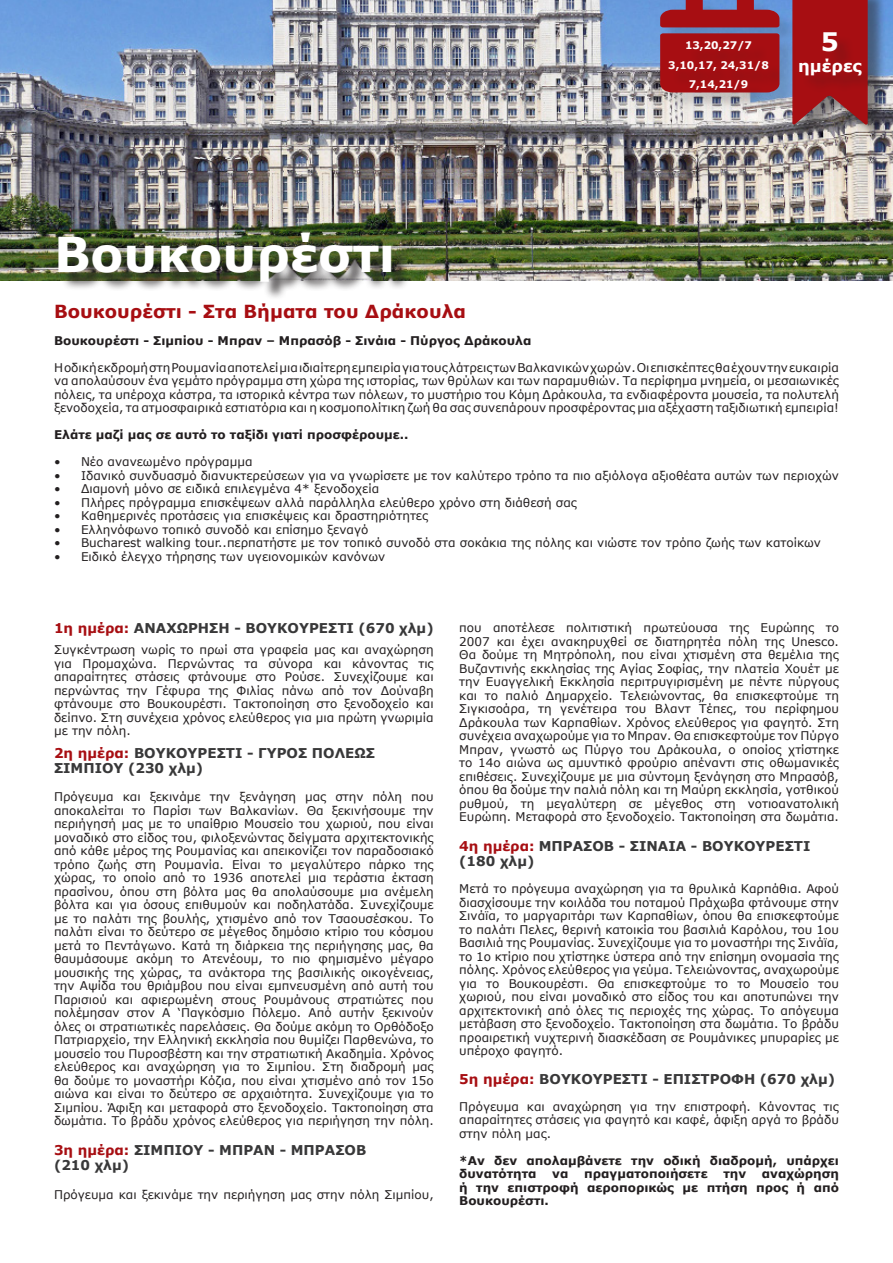
<style>
.page{position:relative;width:893px;height:1263px;background:#fff}
.page>*{position:absolute;margin:0;border:0;box-sizing:border-box;transform-origin:0 0}
.Heading_1{font:700 48px "Verdana";color:#fff}
.Heading_1-2{font:700 25.5px "Verdana";color:#fff}
.Paragraph{font:700 18px "Verdana";color:#a70e12}
.Heading_1-3{font:700 16.5px "Verdana";color:#fff}
.Days{font:700 13.5px/15px "Verdana";color:#383839}
.Paragraph-2{font:700 13.5px/15px "Verdana";color:#383839}
.Paragraph-3{font:12px/13.5px "Verdana";color:#231f20;text-align:justify}
.Days-2{font:12px/13.5px "Verdana";color:#231f20;text-align:justify}
.Paragraph-4{font:700 12px/13.5px "Verdana";color:#231f20}
.Η1{font:700 10.5px "Verdana";color:#fff}
.s1{color:#a70e12}
</style>
<div class="page">
<img style="left:0;top:0;width:893px;height:281px">
<div style="left:795px;top:0;width:92px;height:142px;background:#231f20;opacity:.5"></div>
<svg style="left:792px;top:0;width:76px;height:125px;background:#9b2327"></svg>
<div style="left:802px;top:35px;width:78px;height:59px;background:#231f20;opacity:.25"></div>
<div style="left:662px;top:0;width:135px;height:110px;background:#231f20;opacity:.15"></div>
<svg style="left:660px;top:0;width:119px;height:92px;background:#943246"></svg>
<div style="left:672px;top:44px;width:114px;height:64px;background:#231f20;opacity:.25"></div>
<div style="left:61px;top:235px;width:348px;height:66px;background:#231f20;opacity:.75"></div>
<p class="Heading_1" style="left:54px;top:221px;width:343px">Βουκουρέστι</p>
<p class="Η1" style="left:685px;top:38px;width:69px">13,20,27/7</p>
<p class="Η1" style="left:668px;top:58px;width:102px">3,10,17, 24,31/8</p>
<p class="Η1" style="left:689px;top:77px;width:61px">7,14,21/9</p>
<p class="Heading_1-2" style="left:821px;top:24px;width:20px">5</p>
<p class="Heading_1-3" style="left:798px;top:54px;width:65px">ημέρες</p>
<p class="Paragraph" style="left:54px;top:298px;width:413px">Βουκουρέστι - Στα Βήματα του Δράκουλα</p>
<p class="Paragraph-4" style="left:54px;top:333px;width:479px">Βουκουρέστι - Σιμπίου - Μπραν – Μπρασόβ - Σινάια - Πύργος Δράκουλα</p>
<p class="Paragraph-3" style="left:54px;top:361px;width:786px">Η οδική εκδρομή στη Ρουμανία αποτελεί μια ιδιαίτερη εμπειρία για τους λάτρεις των Βαλκανικών χωρών. Οι επισκέπτες θα έχουν την ευκαιρία να απολαύσουν ένα γεμάτο πρόγραμμα στη χώρα της ιστορίας, των θρύλων και των παραμυθιών. Τα περίφημα μνημεία, οι μεσαιωνικές πόλεις, τα υπέροχα κάστρα, τα ιστορικά κέντρα των πόλεων, το μυστήριο του Κόμη Δράκουλα, τα ενδιαφέροντα μουσεία, τα πολυτελή ξενοδοχεία, τα ατμοσφαιρικά εστιατόρια και η κοσμοπολίτικη ζωή θα σας συνεπάρουν προσφέροντας μια αξέχαστη ταξιδιωτική εμπειρία!</p>
<p class="Paragraph-4" style="left:54px;top:428px;width:356px">Ελάτε μαζί μας σε αυτό το ταξίδι γιατί προσφέρουμε..</p>
<p class="Days-2" style="left:54px;top:455px;width:200px">• Νέο ανανεωμένο πρόγραμμα</p>
<p class="Days-2" style="left:54px;top:469px;width:786px">• Ιδανικό συνδυασμό διανυκτερεύσεων για να γνωρίσετε με τον καλύτερο τρόπο τα πιο αξιόλογα αξιοθέατα αυτών των περιοχών</p>
<p class="Days-2" style="left:54px;top:482px;width:327px">• Διαμονή μόνο σε ειδικά επιλεγμένα 4* ξενοδοχεία</p>
<p class="Days-2" style="left:54px;top:496px;width:525px">• Πλήρες πρόγραμμα επισκέψεων αλλά παράλληλα ελεύθερο χρόνο στη διάθεσή σας</p>
<p class="Days-2" style="left:54px;top:509px;width:376px">• Καθημερινές προτάσεις για επισκέψεις και δραστηριότητες</p>
<p class="Days-2" style="left:54px;top:523px;width:316px">• Ελληνόφωνο τοπικό συνοδό και επίσημο ξεναγό</p>
<p class="Days-2" style="left:54px;top:536px;width:768px">• Bucharest walking tour..περπατήστε με τον τοπικό συνοδό στα σοκάκια της πόλης και νιώστε τον τρόπο ζωής των κατοίκων</p>
<p class="Days-2" style="left:54px;top:550px;width:333px">• Ειδικό έλεγχο τήρησης των υγειονομικών κανόνων</p>
<p class="Days" style="left:54px;top:621px;width:381px"><span class="s1">1η ημέρα:</span> ΑΝΑΧΩΡΗΣΗ - ΒΟΥΚΟΥΡΕΣΤΙ (670 χλμ)</p>
<p class="Paragraph-3" style="left:54px;top:643px;width:381px">Συγκέντρωση νωρίς το πρωί στα γραφεία μας και αναχώρηση για Προμαχώνα. Περνώντας τα σύνορα και κάνοντας τις απαραίτητες στάσεις φτάνουμε στο Ρούσε. Συνεχίζουμε και περνώντας την Γέφυρα της Φιλίας πάνω από τον Δούναβη φτάνουμε στο Βουκουρέστι. Τακτοποίηση στο ξενοδοχείο και δείπνο. Στη συνέχεια χρόνος ελεύθερος για μια πρώτη γνωριμία με την πόλη.</p>
<p class="Days" style="left:54px;top:745px;width:323px"><span class="s1">2η ημέρα:</span> ΒΟΥΚΟΥΡΕΣΤΙ - ΓΥΡΟΣ ΠΟΛΕΩΣ<br>ΣΙΜΠΙΟΥ (230 χλμ)</p>
<p class="Days-2" style="left:54px;top:790px;width:381px">Πρόγευμα και ξεκινάμε την ξενάγηση μας στην πόλη που αποκαλείται το Παρίσι των Βαλκανίων. Θα ξεκινήσουμε την περιήγησή μας με το υπαίθριο Μουσείο του χωριού, που είναι μοναδικό στο είδος του, φιλοξενώντας δείγματα αρχιτεκτονικής από κάθε μέρος της Ρουμανίας και απεικονίζει τον παραδοσιακό τρόπο ζωής στη Ρουμανία. Είναι το μεγαλύτερο πάρκο της χώρας, το οποίο από το 1936 αποτελεί μια τεράστια έκταση πρασίνου, όπου στη βόλτα μας θα απολαύσουμε μια ανέμελη βόλτα και για όσους επιθυμούν και ποδηλατάδα. Συνεχίζουμε με το παλάτι της βουλής, χτισμένο από τον Τσαουσέσκου. Το παλάτι είναι το δεύτερο σε μέγεθος δημόσιο κτίριο του κόσμου μετά το Πεντάγωνο. Κατά τη διάρκεια της περιήγησης μας, θα θαυμάσουμε ακόμη το Ατενέουμ, το πιο φημισμένο μέγαρο μουσικής της χώρας, τα ανάκτορα της βασιλικής οικογένειας, την Αψίδα του θριάμβου που είναι εμπνευσμένη από αυτή του Παρισιού και αφιερωμένη στους Ρουμάνους στρατιώτες που πολέμησαν στον Α ‘Παγκόσμιο Πόλεμο. Από αυτήν ξεκινούν όλες οι στρατιωτικές παρελάσεις. Θα δούμε ακόμη το Ορθόδοξο Πατριαρχείο, την Ελληνική εκκλησία που θυμίζει Παρθενώνα, το μουσείο του Πυροσβέστη και την στρατιωτική Ακαδημία. Χρόνος ελεύθερος και αναχώρηση για το Σιμπίου. Στη διαδρομή μας θα δούμε το μοναστήρι Κόζια, που είναι χτισμένο από τον 15ο αιώνα και είναι το δεύτερο σε αρχαιότητα. Συνεχίζουμε για το Σιμπίου. Άφιξη και μεταφορά στο ξενοδοχείο. Τακτοποίηση στα δωμάτια. Το βράδυ χρόνος ελεύθερος για περιήγηση την πόλη.</p>
<p class="Days" style="left:54px;top:1143px;width:314px"><span class="s1">3η ημέρα:</span> ΣΙΜΠΙΟΥ - ΜΠΡΑΝ - ΜΠΡΑΣΟΒ</p>
<p class="Days" style="left:54px;top:1158px;width:77px">(210 χλμ)</p>
<p class="Paragraph-3" style="left:54px;top:1187px;width:381px">Πρόγευμα και ξεκινάμε την περιήγηση μας στην πόλη Σιμπίου,</p>
<p class="Paragraph-3" style="left:459px;top:621px;width:381px">που αποτέλεσε πολιτιστική πρωτεύουσα της Ευρώπης το 2007 και έχει ανακηρυχθεί σε διατηρητέα πόλη της Unesco.<br>Θα δούμε τη Μητρόπολη, που είναι χτισμένη στα θεμέλια της Βυζαντινής εκκλησίας της Αγίας Σοφίας, την πλατεία Χουέτ με την Ευαγγελική Εκκλησία περιτρυγιρισμένη με πέντε πύργους και το παλιό Δημαρχείο. Τελειώνοντας, θα επισκεφτούμε τη Σιγκισοάρα, τη γενέτειρα του Βλαντ Τέπες, του περίφημου Δράκουλα των Καρπαθίων. Χρόνος ελεύθερος για φαγητό. Στη συνέχεια αναχωρούμε για το Μπραν. Θα επισκεφτούμε τον Πύργο Μπραν, γνωστό ως Πύργο του Δράκουλα, ο οποίος χτίστηκε το 14ο αιώνα ως αμυντικό φρούριο απέναντι στις οθωμανικές επιθέσεις. Συνεχίζουμε με μια σύντομη ξενάγηση στο Μπρασόβ, όπου θα δούμε την παλιά πόλη και τη Μαύρη εκκλησία, γοτθικού ρυθμού, τη μεγαλύτερη σε μέγεθος στη νοτιοανατολική Ευρώπη. Μεταφορά στο ξενοδοχείο. Τακτοποίηση στα δωμάτια.</p>
<p class="Paragraph-2" style="left:459px;top:838px;width:353px"><span class="s1">4η ημέρα:</span> ΜΠΡΑΣΟΒ - ΣΙΝΑΙΑ - ΒΟΥΚΟΥΡΕΣΤΙ (180 χλμ)</p>
<p class="Paragraph-3" style="left:459px;top:882px;width:381px">Μετά το πρόγευμα αναχώρηση για τα θρυλικά Καρπάθια. Αφού διασχίσουμε την κοιλάδα του ποταμού Πράχωβα φτάνουμε στην Σινάϊα, το μαργαριτάρι των Καρπαθίων, όπου θα επισκεφτούμε το παλάτι Πελες, θερινή κατοικία του βασιλιά Καρόλου, του 1ου Βασιλιά της Ρουμανίας. Συνεχίζουμε για το μοναστήρι της Σινάϊα, το 1ο κτίριο που χτίστηκε ύστερα από την επίσημη ονομασία της πόλης. Χρόνος ελεύθερος για γεύμα. Τελειώνοντας, αναχωρούμε για το Βουκουρέστι. Θα επισκεφτούμε το το Μουσείο του χωριού, που είναι μοναδικό στο είδος του και αποτυπώνει την αρχιτεκτονική από όλες τις περιοχές της χώρας. Το απόγευμα μετάβαση στο ξενοδοχείο. Τακτοποίηση στα δωμάτια. Το βράδυ προαιρετική νυχτερινή διασκέδαση σε Ρουμάνικες μπυραρίες με υπέροχο φαγητό.</p>
<p class="Days" style="left:459px;top:1071px;width:377px"><span class="s1">5η ημέρα:</span> ΒΟΥΚΟΥΡΕΣΤΙ - ΕΠΙΣΤΡΟΦΗ (670 χλμ)</p>
<p class="Paragraph-3" style="left:459px;top:1099px;width:381px">Πρόγευμα και αναχώρηση για την επιστροφή. Κάνοντας τις απαραίτητες στάσεις για φαγητό και καφέ, άφιξη αργά το βράδυ στην πόλη μας.</p>
<p class="Paragraph-4" style="left:459px;top:1153px;width:381px">*Αν δεν απολαμβάνετε την οδική διαδρομή, υπάρχει δυνατότητα</p>
<p class="Paragraph-4" style="left:459px;top:1167px;width:381px;text-align:justify;text-indent:303px">αναχώρηση ή την επιστροφή αεροπορικώς με πτήση προς ή από Βουκουρέστι.</p>
<p class="Paragraph-4" style="left:552px;top:1167px;width:18px">να</p>
<p class="Paragraph-4" style="left:584px;top:1167px;width:125px">πραγματοποιήσετε</p>
<p class="Paragraph-4" style="left:723px;top:1167px;width:24px">την</p>
</div>
